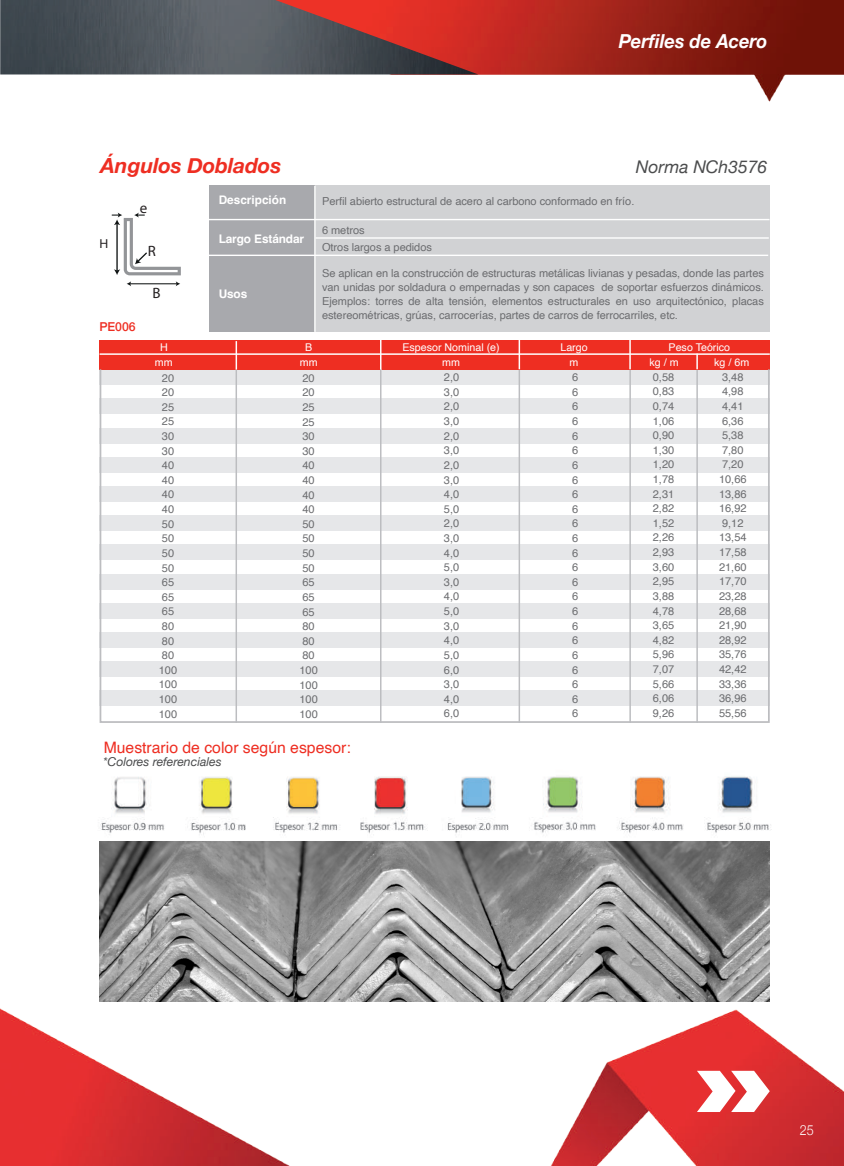
<style>
.page{position:relative;width:844px;height:1166px;background:#fff}
.page>*{position:absolute;margin:0;border:0;box-sizing:border-box;transform-origin:0 0}
.t1{font:italic 700 21px "Helvetica Neue";letter-spacing:-.005em;color:#ee2e22}
.t2{font:italic 700 19.25px "Helvetica Neue";color:#fff;scale:.95 1}
.t3{font:italic 17.5px "Helvetica Neue";color:#4b4c4d}
.t4{font:15.75px "Helvetica";color:#ee2e22}
.t5{font:15.05px "Myriad Pro";color:#231f20}
.t6{font:300 14px "Helvetica Neue";color:#fff;scale:.9 1}
.t7{font:italic 12.25px "Helvetica Neue";color:#4b4c4d}
.t8{font:500 12.25px "Helvetica Neue";color:#ee2e22}
.t9{font:12.25px "Arial";color:#231f20}
.t10{font:700 11.9px "Helvetica";letter-spacing:-.01em;color:#fff}
.t11{font:11.03px/14.5px "Helvetica";color:#6c6d70;text-align:justify}
.t12{font:10.67px/14.9px "Helvetica";color:#fff;text-align:center}
</style>
<div class="page">
<img style="left:0;top:1001px;width:350px;height:165px">
<img style="left:164px;top:0;width:679px;height:102px">
<img style="left:0;top:0;width:478px;height:74px">
<img style="left:519px;top:940px;width:324px;height:226px">
<svg style="left:696px;top:1071px;width:73px;height:41px"></svg>
<img style="left:99px;top:841px;width:670px;height:160px">
<div style="left:209px;top:186px;width:560px;height:146px;background:#d1d2d4"></div>
<div style="left:209px;top:186px;width:105px;height:146px;background:#a8a9ad"></div>
<hr style="left:314px;top:186px;width:1px;height:146px;background:#fff">
<hr style="left:208px;top:219px;width:561px;height:1px;background:#fff">
<hr style="left:207px;top:255px;width:561px;height:1px;background:#fff">
<hr style="left:315px;top:237px;width:453px;height:2px;background:#fff">
<hr style="left:129px;top:283px;width:48px;height:1px;background:#101414">
<svg style="left:176px;top:281px;width:4px;height:5px"></svg>
<svg style="left:127px;top:281px;width:4px;height:5px"></svg>
<svg style="left:112px;top:213px;width:69px;height:62px"></svg>
<img style="left:100px;top:776px;width:672px;height:59px">
<div style="left:100px;top:399px;width:669px;height:15px;background:#e6e7e9"></div>
<div style="left:100px;top:428px;width:669px;height:15px;background:#e6e7e9"></div>
<div style="left:100px;top:457px;width:669px;height:16px;background:#e6e7e9"></div>
<div style="left:100px;top:486px;width:669px;height:16px;background:#e6e7e9"></div>
<div style="left:100px;top:515px;width:669px;height:16px;background:#e6e7e9"></div>
<div style="left:100px;top:544px;width:669px;height:16px;background:#e6e7e9"></div>
<div style="left:100px;top:574px;width:669px;height:15px;background:#e6e7e9"></div>
<div style="left:100px;top:603px;width:669px;height:16px;background:#e6e7e9"></div>
<div style="left:100px;top:632px;width:669px;height:16px;background:#e6e7e9"></div>
<div style="left:100px;top:661px;width:669px;height:16px;background:#e6e7e9"></div>
<div style="left:100px;top:690px;width:669px;height:16px;background:#e6e7e9"></div>
<div style="left:100px;top:369px;width:669px;height:16px;background:#e6e7e9"></div>
<hr style="left:629px;top:369px;width:1px;height:354px;background:#bcbdc0">
<hr style="left:696px;top:369px;width:1px;height:354px;background:#bcbdc0">
<hr style="left:518px;top:366px;width:2px;height:357px;background:#bcbdc0">
<div style="left:100px;top:340px;width:669px;height:29px;background:#ee2e22"></div>
<hr style="left:100px;top:353px;width:669px;height:2px;background:#fff">
<svg style="left:629px;top:340px;width:1px;height:28px"></svg>
<hr style="left:380px;top:340px;width:1px;height:31px;background:#fff">
<hr style="left:235px;top:369px;width:2px;height:354px;background:#bcbdc0">
<hr style="left:380px;top:369px;width:1px;height:354px;background:#bcbdc0">
<hr style="left:518px;top:340px;width:2px;height:29px;background:#fff">
<svg style="left:696px;top:354px;width:1px;height:14px"></svg>
<hr style="left:235px;top:341px;width:2px;height:28px;background:#fff">
<div style="left:100px;top:368px;width:669px;height:355px;border:2px solid #bcbdc0"></div>
<h2 class="t2" style="left:618px;top:26px;width:158px">Perfiles de Acero</h2>
<h1 class="t1" style="left:101px;top:149px;width:182px">Ángulos Doblados</h1>
<h3 class="t3" style="left:635px;top:154px;width:133px">Norma NCh3576</h3>
<p class="t9" style="left:99px;top:235px;width:10px">H</p>
<h3 class="t5" style="left:140px;top:198px;width:9px">e</h3>
<h3 class="t5" style="left:148px;top:241px;width:10px">R</h3>
<h3 class="t5" style="left:152px;top:283px;width:10px">B</h3>
<p class="t8" style="left:99px;top:317px;width:38px">PE006</p>
<p class="t10" style="left:219px;top:193px;width:69px">Descripción</p>
<p class="t11" style="left:322px;top:195px;width:314px">Perfil abierto estructural de acero al carbono conformado en frío.</p>
<p class="t11" style="left:322px;top:240px;width:111px">Otros largos a pedidos</p>
<p class="t11" style="left:322px;top:223px;width:44px">6 metros</p>
<p class="t10" style="left:219px;top:231px;width:87px">Largo Estándar</p>
<p class="t10" style="left:219px;top:287px;width:30px">Usos</p>
<p class="t11" style="left:322px;top:266px;width:443px;line-height:14px">Se aplican en la construcción de estructuras metálicas livianas y pesadas, donde las partes van unidas por soldadura o empernadas y son capaces de soportar esfuerzos dinámicos.<br>Ejemplos: torres de alta tensión, elementos estructurales en uso arquitectónico, placas estereométricas, grúas, carrocerías, partes de carros de ferrocarriles, etc.</p>
<p class="t12" style="left:155px;top:340px;width:19px">H mm</p>
<p class="t12" style="left:402px;top:340px;width:99px">Espesor Nominal (e) mm</p>
<p class="t12" style="left:560px;top:340px;width:29px">Largo m</p>
<p class="t12" style="left:649px;top:340px;width:82px;text-align:left;text-indent:19px">Peso Teórico kg / m</p>
<p class="t12" style="left:300px;top:340px;width:19px">B mm</p>
<p class="t11" style="left:299px;top:371px;width:20px;text-align:left">20<br>20<br>25<br>25<br>30<br>30<br>40<br>40<br>40<br>40<br>50<br>50<br>50<br>50<br>65<br>65<br>65<br>80<br>80<br>80<br>100<br>100<br>100<br>100</p>
<p class="t12" style="left:714px;top:355px;width:36px">kg / 6m</p>
<p class="t11" style="left:159px;top:371px;width:20px;text-align:left">20<br>20<br>25<br>25<br>30<br>30<br>40<br>40<br>40<br>40<br>50<br>50<br>50<br>50<br>65<br>65<br>65<br>80<br>80<br>80<br>100<br>100<br>100<br>100</p>
<p class="t11" style="left:572px;top:370px;width:8px">6<br>6<br>6<br>6<br>6<br>6<br>6<br>6<br>6<br>6<br>6<br>6<br>6<br>6<br>6<br>6<br>6<br>6<br>6<br>6<br>6<br>6<br>6<br>6</p>
<p class="t11" style="left:652px;top:370px;width:23px">0,58<br>0,83<br>0,74<br>1,06<br>0,90<br>1,30<br>1,20<br>1,78<br>2,31<br>2,82<br>1,52<br>2,26<br>2,93<br>3,60<br>2,95<br>3,88<br>4,78<br>3,65<br>4,82<br>5,96<br>7,07<br>5,66<br>6,06<br>9,26</p>
<p class="t11" style="left:444px;top:370px;width:17px">2,0<br>3,0<br>2,0<br>3,0<br>2,0<br>3,0<br>2,0<br>3,0<br>4,0<br>5,0<br>2,0<br>3,0<br>4,0<br>5,0<br>3,0<br>4,0<br>5,0<br>3,0<br>4,0<br>5,0<br>6,0<br>3,0<br>4,0<br>6,0</p>
<p class="t11" style="left:718px;top:370px;width:29px;text-align:left">3,48<br>4,98<br>4,41<br>6,36<br>5,38<br>7,80<br>7,20<br>10,66<br>13,86<br>16,92<br>9,12<br>13,54<br>17,58<br>21,60<br>17,70<br>23,28<br>28,68<br>21,90<br>28,92<br>35,76<br>42,42<br>33,36<br>36,96<br>55,56</p>
<h3 class="t4" style="left:104px;top:735px;width:248px">Muestrario de color según espesor:</h3>
<p class="t7" style="left:103px;top:753px;width:120px">*Colores referenciales</p>
<p class="t6" style="left:799px;top:1118px;width:17px">25</p>
</div>
